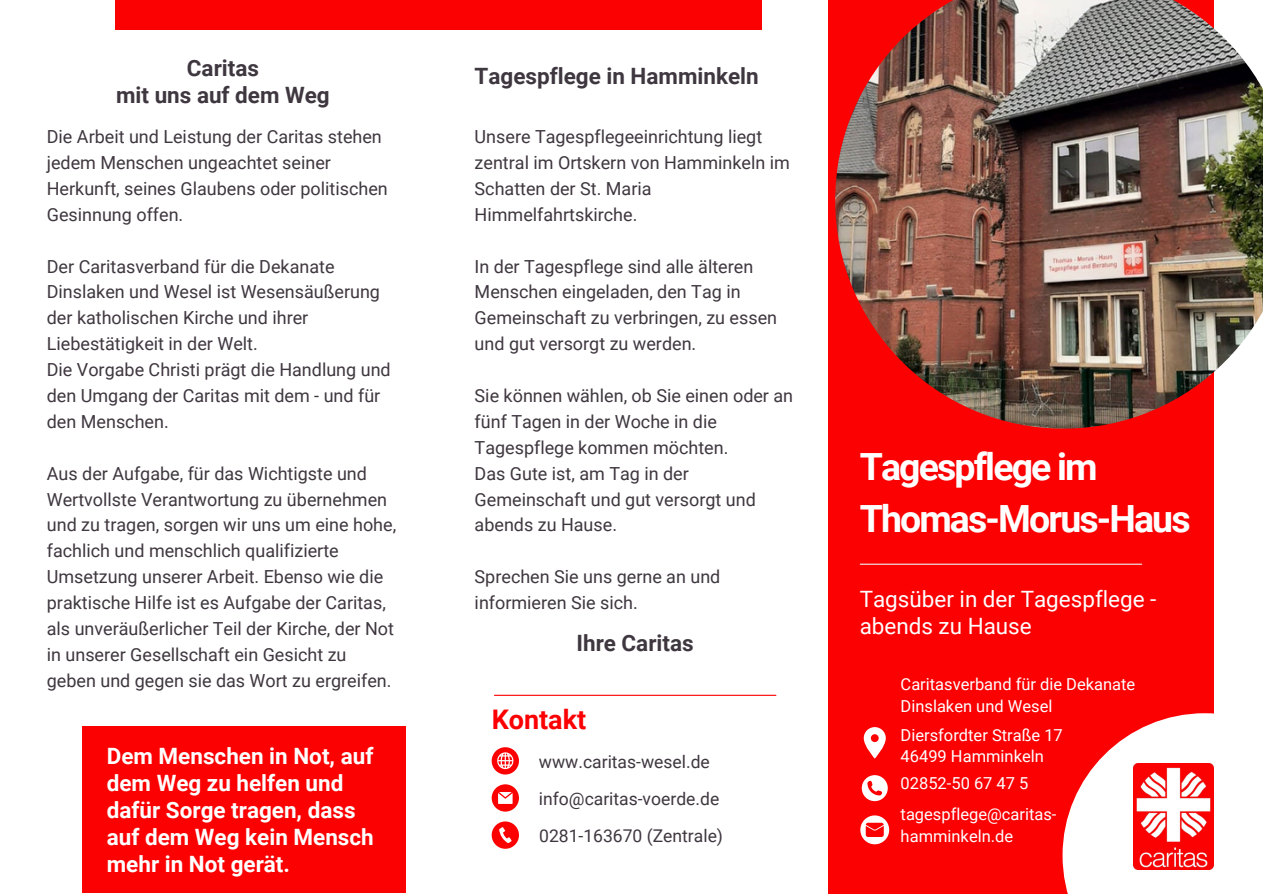
<style>
.page{position:relative;width:1263px;height:894px;background:#fff}
.page>*{position:absolute;margin:0;border:0;box-sizing:border-box;transform-origin:0 0}
.t1{font:700 37.5px/51.8px "Roboto";letter-spacing:-.05em;color:#fff}
.t2{font:700 27px "Roboto";color:#fb0102}
.t3{font:700 22.5px/27px "Roboto";color:#fff}
.t4{font:700 22.5px "Roboto";color:#3f373f}
.t5{font:22.5px/27px "Roboto";color:#fff}
.t6{font:18px/25.8px "Roboto";color:#3f373f}
.t7{font:17.55px "Roboto";color:#3f373f}
.t8{font:16.5px/21.3px "Roboto";color:#fff}
</style>
<div class="page">
<div style="left:82px;top:726px;width:323px;height:167px;background:#fb0102"></div>
<div style="left:829px;top:0;width:385px;height:893px;background:#fb0102"></div>
<div style="left:116px;top:0;width:646px;height:29px;background:#fb0102"></div>
<img style="left:835px;top:0;width:428px;height:428px">
<svg style="left:492px;top:821px;width:27px;height:27px"></svg>
<svg style="left:492px;top:784px;width:27px;height:27px"></svg>
<svg style="left:492px;top:747px;width:27px;height:27px"></svg>
<hr style="left:860px;top:563px;width:282px;height:1px;background:#f1f1f1">
<svg style="left:1062px;top:713px;width:152px;height:180px;fill:#fff"></svg>
<svg style="left:862px;top:775px;width:26px;height:25px"></svg>
<svg style="left:864px;top:727px;width:22px;height:31px"></svg>
<img style="left:1134px;top:763px;width:80px;height:106px">
<hr style="left:494px;top:694px;width:282px;height:1px;background:#fb0102">
<svg style="left:860px;top:815px;width:29px;height:29px"></svg>
<p class="t4" style="left:187px;top:55px;width:74px">Caritas</p>
<p class="t4" style="left:116px;top:82px;width:215px">mit uns auf dem Weg</p>
<p class="t6" style="left:47px;top:124px;width:342px">Die Arbeit und Leistung der Caritas stehen jedem Menschen ungeachtet seiner Herkunft, seines Glaubens oder politischen Gesinnung offen.</p>
<p class="t6" style="left:47px;top:253px;width:335px">Der Caritasverband für die Dekanate Dinslaken und Wesel ist Wesensäußerung der katholischen Kirche und ihrer Liebestätigkeit in der Welt.</p>
<p class="t6" style="left:47px;top:357px;width:345px">Die Vorgabe Christi prägt die Handlung und den Umgang der Caritas mit dem - und für den Menschen.</p>
<p class="t6" style="left:47px;top:460px;width:351px">Aus der Aufgabe, für das Wichtigste und Wertvollste Verantwortung zu übernehmen und zu tragen, sorgen wir uns um eine hohe, fachlich und menschlich qualifizierte Umsetzung unserer Arbeit. Ebenso wie die praktische Hilfe ist es Aufgabe der Caritas, als unveräußerlicher Teil der Kirche, der Not in unserer Gesellschaft ein Gesicht zu geben und gegen sie das Wort zu ergreifen.</p>
<p class="t3" style="left:107px;top:742px;width:268px">Dem Menschen in Not, auf dem Weg zu helfen und dafür Sorge tragen, dass auf dem Weg kein Mensch mehr in Not gerät.</p>
<p class="t4" style="left:475px;top:63px;width:286px">Tagespflege in Hamminkeln</p>
<p class="t6" style="left:475px;top:124px;width:317px">Unsere Tagespflegeeinrichtung liegt zentral im Ortskern von Hamminkeln im<br>Schatten der St. Maria<br>Himmelfahrtskirche.</p>
<p class="t6" style="left:475px;top:253px;width:304px">In der Tagespflege sind alle älteren Menschen eingeladen, den Tag in Gemeinschaft zu verbringen, zu essen und gut versorgt zu werden.</p>
<p class="t6" style="left:475px;top:383px;width:320px">Sie können wählen, ob Sie einen oder an fünf Tagen in der Woche in die<br>Tagespflege kommen möchten.</p>
<p class="t6" style="left:475px;top:460px;width:283px">Das Gute ist, am Tag in der<br>Gemeinschaft und gut versorgt und abends zu Hause.</p>
<p class="t6" style="left:475px;top:564px;width:247px">Sprechen Sie uns gerne an und informieren Sie sich.</p>
<p class="t4" style="left:576px;top:630px;width:119px">Ihre Caritas</p>
<p class="t2" style="left:492px;top:703px;width:96px">Kontakt</p>
<p class="t7" style="left:539px;top:751px;width:172px">www.caritas-wesel.de</p>
<p class="t7" style="left:539px;top:788px;width:182px">info@caritas-voerde.de</p>
<p class="t7" style="left:539px;top:825px;width:185px">0281-163670 (Zentrale)</p>
<p class="t1" style="left:860px;top:441px;width:332px">Tagespflege im<br>Thomas-Morus-Haus</p>
<p class="t5" style="left:860px;top:585px;width:298px">Tagsüber in der Tagespflege - abends zu Hause</p>
<p class="t8" style="left:901px;top:673px;width:236px">Caritasverband für die Dekanate<br>Dinslaken und Wesel</p>
<p class="t8" style="left:901px;top:724px;width:164px">Diersfordter Straße 17</p>
<p class="t8" style="left:901px;top:745px;width:145px">46499 Hamminkeln</p>
<p class="t8" style="left:901px;top:772px;width:129px">02852-50 67 47 5</p>
<p class="t8" style="left:901px;top:803px;width:157px">tagespflege@caritas&shy;hamminkeln.de</p>
</div>
